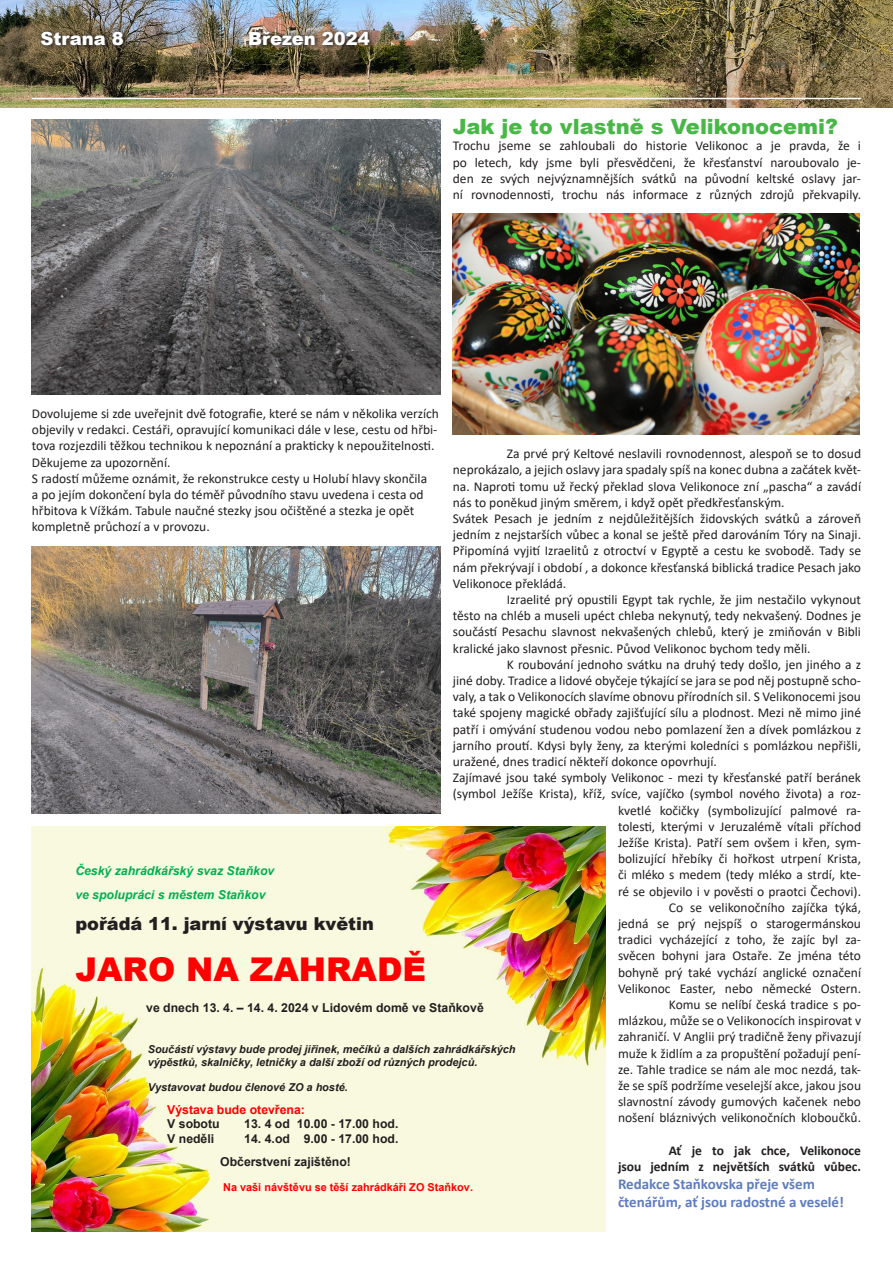
<style>
.page{position:relative;width:893px;height:1263px;background:#fff}
.page>*{position:absolute;margin:0;border:0;box-sizing:border-box;transform-origin:0 0}
.t1{font:900 32.7px "Arial";color:#f00}
.t2{font:900 21px "Arial";color:#49b748}
.t3{font:900 18px "Arial";color:#fff}
.t4{font:900 17.7px "Arial";color:#231f20}
.t5{font:700 15px "Calibri";color:#5e7dbf}
.t6{font:13.5px/16.2px "Calibri";color:#231f20;text-align:justify}
.t7{font:700 13.5px/16.2px "Calibri";color:#231f20;text-align:right}
.t8{font:700 12.3px/23.5px "Arial";color:#231f20}
.t9{font:italic 700 12.3px/23.5px "Arial";color:#00b050}
.t10{font:700 12.3px/14.1px "Arial";color:#f00}
.t11{font:italic 700 10.95px/12.6px "Arial";color:#231f20}
.t12{font:700 10.95px "Arial";color:#f00}
.s1{color:#231f20}
</style>
<div class="page">
<img style="left:0;top:0;width:893px;height:107px">
<svg style="left:38px;top:29px;width:91px;height:22px;background:#584d39"></svg>
<hr style="left:32px;top:98px;width:829px;height:1px;background:#fff">
<img style="left:246px;top:29px;width:130px;height:22px">
<img style="left:32px;top:826px;width:573px;height:405px">
<img style="left:32px;top:119px;width:408px;height:275px">
<img style="left:32px;top:547px;width:408px;height:266px">
<img style="left:453px;top:213px;width:406px;height:222px">
<p class="t3" style="left:40px;top:25px;width:85px">Strana 8</p>
<p class="t3" style="left:248px;top:25px;width:123px">Březen 2024</p>
<p class="t2" style="left:453px;top:111px;width:387px">Jak je to vlastně s Velikonocemi?</p>
<p class="t6" style="left:453px;top:137px;width:410px">Trochu jseme se zahloubali do historie Velikonoc a je pravda, že i po letech, kdy jsme byli přesvědčeni, že křesťanství naroubovalo je&shy;den ze svých nejvýznamnějších svátků na původní keltské oslavy jar&shy;ní rovnodennosti, trochu nás informace z různých zdrojů překvapily.</p>
<p class="t6" style="left:32px;top:405px;width:409px;text-align:left">Dovolujeme si zde uveřejnit dvě fotografie, které se nám v několika verzích objevily v redakci. Cestáři, opravující komunikaci dále v lese, cestu od hřbi&shy;tova rozjezdili těžkou technikou k nepoznání a prakticky k nepoužitelnosti.<br>Děkujeme za upozornění.</p>
<p class="t6" style="left:32px;top:470px;width:397px;text-align:left">S radostí můžeme oznámit, že rekonstrukce cesty u Holubí hlavy skončila a po jejím dokončení byla do téměř původního stavu uvedena i cesta od hřbitova k Vížkám. Tabule naučné stezky jsou očištěné a stezka je opět kompletně průchozí a v provozu.</p>
<p class="t6" style="left:453px;top:445px;width:410px;text-indent:54px">Za prvé prý Keltové neslavili rovnodennost, alespoň se to dosud neprokázalo, a jejich oslavy jara spadaly spíš na konec dubna a začátek květ&shy;na. Naproti tomu už řecký překlad slova Velikonoce zní „pascha“ a zavádí nás to poněkud jiným směrem, i když opět předkřesťanským.</p>
<p class="t6" style="left:453px;top:510px;width:410px">Svátek Pesach je jedním z nejdůležitějších židovských svátků a zároveň jedním z nejstarších vůbec a konal se ještě před darováním Tóry na Sinaji.<br>Připomíná vyjití Izraelitů z otroctví v Egyptě a cestu ke svobodě. Tady se nám překrývají i období , a dokonce křesťanská biblická tradice Pesach jako Velikonoce překládá.</p>
<p class="t6" style="left:453px;top:591px;width:410px;text-indent:54px">Izraelité prý opustili Egypt tak rychle, že jim nestačilo vykynout těsto na chléb a museli upéct chleba nekynutý, tedy nekvašený. Dodnes je součástí Pesachu slavnost nekvašených chlebů, který je zmiňován v Bibli kralické jako slavnost přesnic. Původ Velikonoc bychom tedy měli.</p>
<p class="t6" style="left:453px;top:656px;width:410px;text-indent:54px">K roubování jednoho svátku na druhý tedy došlo, jen jiného a z jiné doby. Tradice a lidové obyčeje týkající se jara se pod něj postupně scho&shy;valy, a tak o Velikonocích slavíme obnovu přírodních sil. S Velikonocemi jsou také spojeny magické obřady zajišťující sílu a plodnost. Mezi ně mimo jiné patří i omývání studenou vodou nebo pomlazení žen a dívek pomlázkou z jarního proutí. Kdysi byly ženy, za kterými koledníci s pomlázkou nepřišli, uražené, dnes tradicí někteří dokonce opovrhují.</p>
<p class="t6" style="left:453px;top:769px;width:410px;text-align:right">Zajímavé jsou také symboly Velikonoc - mezi ty křesťanské patří beránek (symbol Ježíše Krista), kříž, svíce, vajíčko (symbol nového života) a roz&shy;kvetlé kočičky (symbolizující palmové ra-<br>tolesti, kterými v Jeruzalémě vítali příchod<br>Ježíše Krista). Patří sem ovšem i křen, sym-<br>bolizující hřebíky či hořkost utrpení Krista,<br>či mléko s medem (tedy mléko a strdí, kte-<br>ré se objevilo i v pověsti o praotci Čechovi).<br>Co se velikonočního zajíčka týká,<br>jedná se prý nejspíš o starogermánskou<br>tradici vycházející z toho, že zajíc byl za-<br>svěcen bohyni jara Ostaře. Ze jména této<br>bohyně prý také vychází anglické označení<br>Velikonoc Easter, nebo německé Ostern.<br>Komu se nelíbí česká tradice s po-<br>mlázkou, může se o Velikonocích inspirovat v<br>zahraničí. V Anglii prý tradičně ženy přivazují<br>muže k židlím a za propuštění požadují pení-<br>ze. Tahle tradice se nám ale moc nezdá, tak-<br>že se spíš podržíme veselejší akce, jakou jsou<br>slavnostní závody gumových kačenek nebo<br>nošení bláznivých velikonočních kloboučků.</p>
<p class="t7" style="left:618px;top:1142px;width:245px">Ať je to jak chce, Velikonoce<br>jsou jedním z největších svátků vůbec.</p>
<p class="t5" style="left:618px;top:1173px;width:198px">Redakce Staňkovska přeje všem</p>
<p class="t5" style="left:618px;top:1191px;width:228px">čtenářům, ať jsou radostné a veselé!</p>
<p class="t9" style="left:75px;top:859px;width:201px">Český zahrádkářský svaz Staňkov ve spolupráci s městem Staňkov</p>
<p class="t4" style="left:75px;top:911px;width:300px">pořádá 11. jarní výstavu květin</p>
<p class="t1" style="left:75px;top:946px;width:352px">JARO NA ZAHRADĚ</p>
<p class="t8" style="left:146px;top:996px;width:339px">ve dnech 13. 4. – 14. 4. 2024 v Lidovém domě ve Staňkově</p>
<p class="t11" style="left:148px;top:1043px;width:369px">Součástí výstavy bude prodej jiřinek, mečíků a dalších zahrádkářských výpěstků, skalničky, letničky a další zboží od různých prodejců.</p>
<p class="t11" style="left:148px;top:1081px;width:202px">Vystavovat budou členové ZO a hosté.</p>
<p class="t10" style="left:167px;top:1103px;width:139px">Výstava bude otevřena:<br><span class="s1">V sobotu</span></p>
<p class="t8" style="left:244px;top:1112px;width:156px">13. 4 od 10.00 - 17.00 hod.</p>
<p class="t8" style="left:167px;top:1126px;width:49px">V neděli</p>
<p class="t8" style="left:220px;top:1126px;width:180px;text-indent:24px">14. 4.od 9.00 - 17.00 hod.<br>Občerstvení zajištěno!</p>
<p class="t12" style="left:223px;top:1180px;width:251px">Na vaši návštěvu se těší zahrádkáři ZO Staňkov.</p>
</div>
